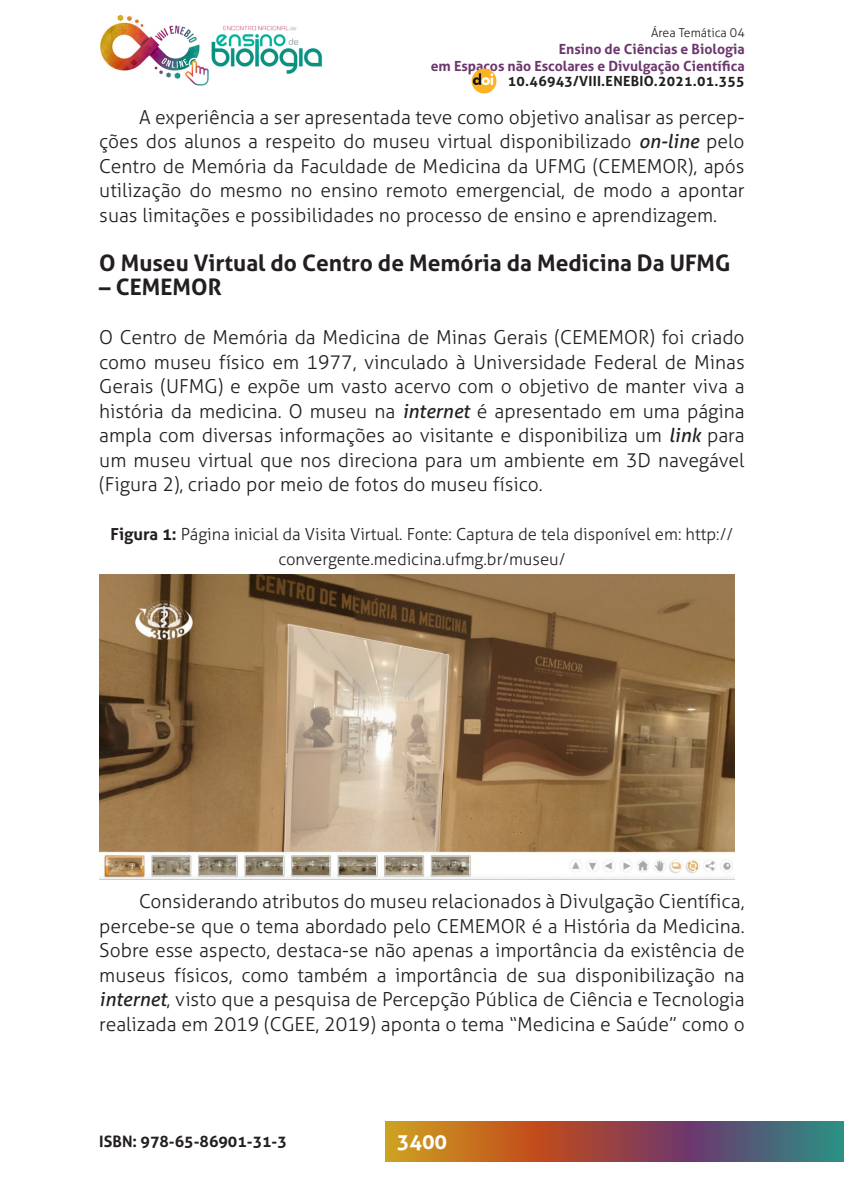
<style>
.page{position:relative;width:844px;height:1191px;background:#fff}
.page>*{position:absolute;margin:0;border:0;box-sizing:border-box;transform-origin:0 0}
._5_SUBTÍTULO{font:700 22.75px "Aller";color:#231f20}
.t1{font:700 21px "Aller";color:#fff}
._2_CORPO{font:300 19.25px/24.5px "Aller";color:#231f20;text-align:justify}
._2_RESUMO{font:300 19.25px/24.5px "Aller";color:#231f20;text-align:justify}
._7_LEGENDAS{font:300 16.62px/24.5px "Aller";color:#231f20;text-align:center}
.t2{font:700 15.75px "Aller";color:#231f20}
.t3{font:700 14px/16.8px "Aller";color:#6c376e;text-align:right}
.t4{font:700 14px "Aller";letter-spacing:.02em;color:#231f20}
.t5{font:300 12.25px "Aller";color:#231f20}
.s1{font-weight:400;font-style:italic}
.s2{font-weight:700}
</style>
<div class="page">
<img style="left:100px;top:14px;width:109px;height:72px">
<img style="left:211px;top:25px;width:111px;height:49px">
<svg style="left:385px;top:1121px;width:458px;height:40px;background:#8d5e49"></svg>
<div style="left:471px;top:69px;width:25px;height:24px;background:#fbb323;border-radius:50%"></div>
<svg style="left:472px;top:73px;width:21px;height:12px"></svg>
<img style="left:99px;top:574px;width:635px;height:306px">
<p class="t5" style="left:651px;top:26px;width:95px">Área Temática 04</p>
<p class="t3" style="left:430px;top:41px;width:315px">Ensino de Ciências e Biologia<br>em Espaços não Escolares e Divulgação Científica</p>
<p class="t4" style="left:508px;top:73px;width:238px">10.46943/VIII.ENEBIO.2021.01.355</p>
<p class="_2_CORPO" style="left:99px;top:105px;width:646px;text-indent:40px">A experiência a ser apresentada teve como objetivo analisar as percep&shy;ções dos alunos a respeito do museu virtual disponibilizado <span class="s1">on-line</span> pelo Centro de Memória da Faculdade de Medicina da UFMG (CEMEMOR), após utilização do mesmo no ensino remoto emergencial, de modo a apontar suas limitações e possibilidades no processo de ensino e aprendizagem.</p>
<p class="_5_SUBTÍTULO" style="left:99px;top:249px;width:632px">O Museu Virtual do Centro de Memória da Medicina Da UFMG</p>
<p class="_5_SUBTÍTULO" style="left:99px;top:273px;width:124px">– CEMEMOR</p>
<p class="_2_RESUMO" style="left:99px;top:325px;width:646px">O Centro de Memória da Medicina de Minas Gerais (CEMEMOR) foi criado como museu físico em 1977, vinculado à Universidade Federal de Minas Gerais (UFMG) e expõe um vasto acervo com o objetivo de manter viva a história da medicina. O museu na <span class="s1">internet</span> é apresentado em uma página ampla com diversas informações ao visitante e disponibiliza um <span class="s1">link</span> para um museu virtual que nos direciona para um ambiente em 3D navegável (Figura 2), criado por meio de fotos do museu físico.</p>
<p class="_7_LEGENDAS" style="left:111px;top:522px;width:624px"><span class="s2">Figura 1:</span> Página inicial da Visita Virtual. Fonte: Captura de tela disponível em: http:// convergente.medicina.ufmg.br/museu/</p>
<p class="_2_CORPO" style="left:99px;top:889px;width:646px;text-indent:40px">Considerando atributos do museu relacionados à Divulgação Científica, percebe-se que o tema abordado pelo CEMEMOR é a História da Medicina.<br>Sobre esse aspecto, destaca-se não apenas a importância da existência de museus físicos, como também a importância de sua disponibilização na <span class="s1">internet</span>, visto que a pesquisa de Percepção Pública de Ciência e Tecnologia realizada em 2019 (CGEE, 2019) aponta o tema “Medicina e Saúde” como o</p>
<p class="t2" style="left:99px;top:1131px;width:189px">ISBN: 978-65-86901-31-3</p>
<p class="t1" style="left:396px;top:1128px;width:52px">3400</p>
</div>
